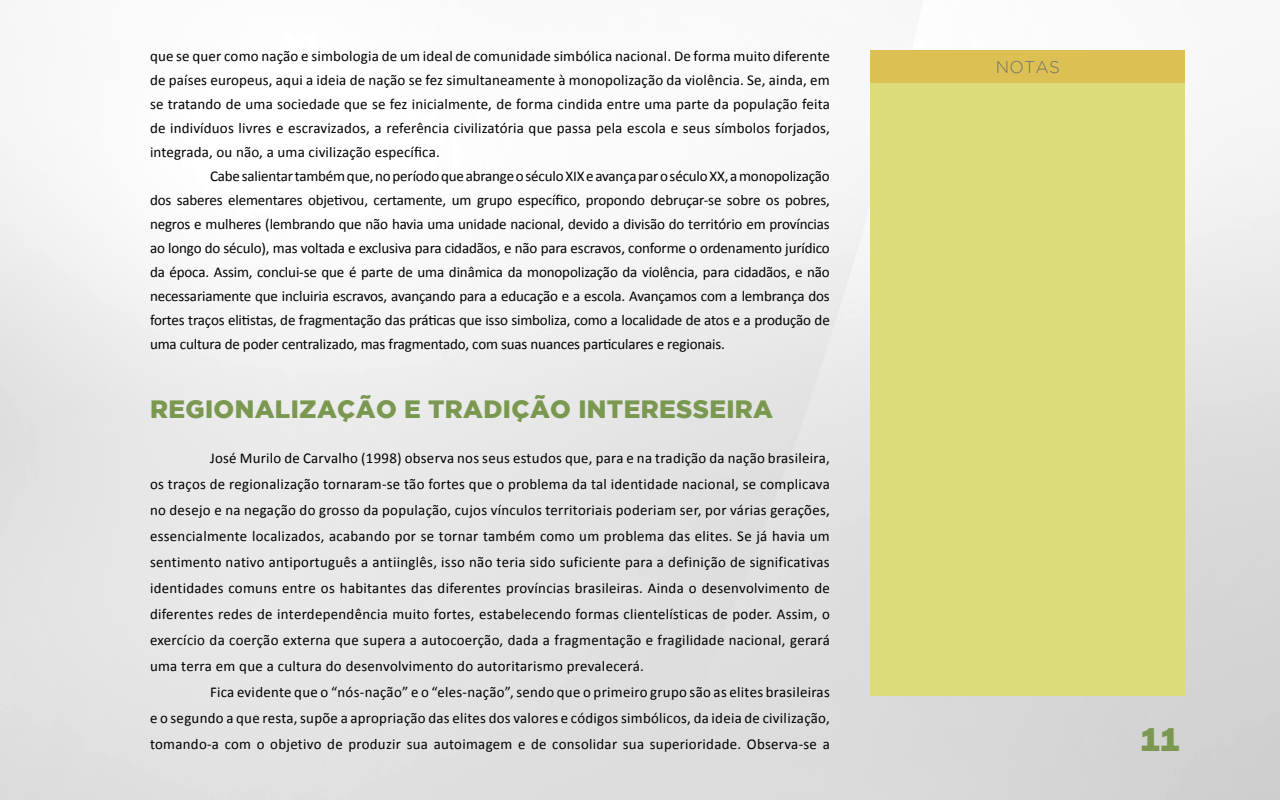
<style>
.page{position:relative;width:1280px;height:800px;background:#fff}
.page>*{position:absolute;margin:0;border:0;box-sizing:border-box;transform-origin:0 0}
.t1{font:800 34px "Franklin Gothic";color:#7a9850}
.t2{font:900 25px "Gotham";letter-spacing:.015em;color:#7a9850}
.t3{font:300 17px "Gotham";letter-spacing:.015em;color:#707070}
.t4{font:15px/26px "Calibri";letter-spacing:-.01em;color:#000;text-align:justify}
.t5{font:15px "Calibri";letter-spacing:.01em;color:#000}
</style>
<div class="page">
<div style="left:870px;top:50px;width:316px;height:646px;background:#dcdc7b"></div>
<div style="left:870px;top:50px;width:316px;height:34px;background:#dcc054"></div>
<p class="t5" style="left:150px;top:47px;width:681px">que se quer como nação e simbologia de um ideal de comunidade simbólica nacional. De forma muito diferente</p>
<p class="t5" style="left:150px;top:71px;width:681px">de países europeus, aqui a ideia de nação se fez simultaneamente à monopolização da violência. Se, ainda, em</p>
<p class="t5" style="left:150px;top:95px;width:681px">se tratando de uma sociedade que se fez inicialmente, de forma cindida entre uma parte da população feita</p>
<p class="t5" style="left:150px;top:119px;width:681px">de indivíduos livres e escravizados, a referência civilizatória que passa pela escola e seus símbolos forjados,</p>
<p class="t5" style="left:150px;top:143px;width:291px">integrada, ou não, a uma civilização específica.</p>
<p class="t4" style="left:210px;top:163px;width:621px">Cabe salientar também que, no período que abrange o século XIX e avança par o século XX, a monopolização</p>
<p class="t4" style="left:150px;top:187px;width:681px">dos saberes elementares objetivou, certamente, um grupo específico, propondo debruçar-se sobre os pobres,</p>
<p class="t4" style="left:150px;top:211px;width:681px">negros e mulheres (lembrando que não havia uma unidade nacional, devido a divisão do território em províncias</p>
<p class="t4" style="left:150px;top:235px;width:681px">ao longo do século), mas voltada e exclusiva para cidadãos, e não para escravos, conforme o ordenamento jurídico</p>
<p class="t4" style="left:150px;top:259px;width:681px">da época. Assim, conclui-se que é parte de uma dinâmica da monopolização da violência, para cidadãos, e não</p>
<p class="t4" style="left:150px;top:283px;width:681px">necessariamente que incluiria escravos, avançando para a educação e a escola. Avançamos com a lembrança dos</p>
<p class="t4" style="left:150px;top:307px;width:681px">fortes traços elitistas, de fragmentação das práticas que isso simboliza, como a localidade de atos e a produção de</p>
<p class="t4" style="left:150px;top:331px;width:576px">uma cultura de poder centralizado, mas fragmentado, com suas nuances particulares e regionais.</p>
<h2 class="t2" style="left:150px;top:395px;width:188px">REGIONALIZAÇÃO</h2>
<h2 class="t2" style="left:404px;top:395px;width:78px">E TRADIÇÃO</h2>
<h2 class="t2" style="left:578px;top:395px;width:97px">INTERESSEI</h2>
<h2 class="t2" style="left:735px;top:395px;width:39px">RA</h2>
<p class="t4" style="left:150px;top:445px;width:681px;text-indent:60px">José Murilo de Carvalho (1998) observa nos seus estudos que, para e na tradição da nação brasileira, os traços de regionalização tornaram-se tão fortes que o problema da tal identidade nacional, se complicava no desejo e na negação do grosso da população, cujos vínculos territoriais poderiam ser, por várias gerações, essencialmente localizados, acabando por se tornar também como um problema das elites. Se já havia um sentimento nativo antiportuguês a antiinglês, isso não teria sido suficiente para a definição de significativas identidades comuns entre os habitantes das diferentes províncias brasileiras. Ainda o desenvolvimento de diferentes redes de interdependência muito fortes, estabelecendo formas clientelísticas de poder. Assim, o exercício da coerção externa que supera a autocoerção, dada a fragmentação e fragilidade nacional, gerará uma terra em que a cultura do desenvolvimento do autoritarismo prevalecerá.</p>
<p class="t4" style="left:150px;top:679px;width:681px;text-indent:60px">Fica evidente que o “nós-nação” e o “eles-nação”, sendo que o primeiro grupo são as elites brasileiras e o segundo a que resta, supõe a apropriação das elites dos valores e códigos simbólicos, da ideia de civilização, tomando-a com o objetivo de produzir sua autoimagem e de consolidar sua superioridade. Observa-se a</p>
<p class="t3" style="left:996px;top:58px;width:66px">NOTAS</p>
<h1 class="t1" style="left:1140px;top:717px;width:41px">11</h1>
</div>
